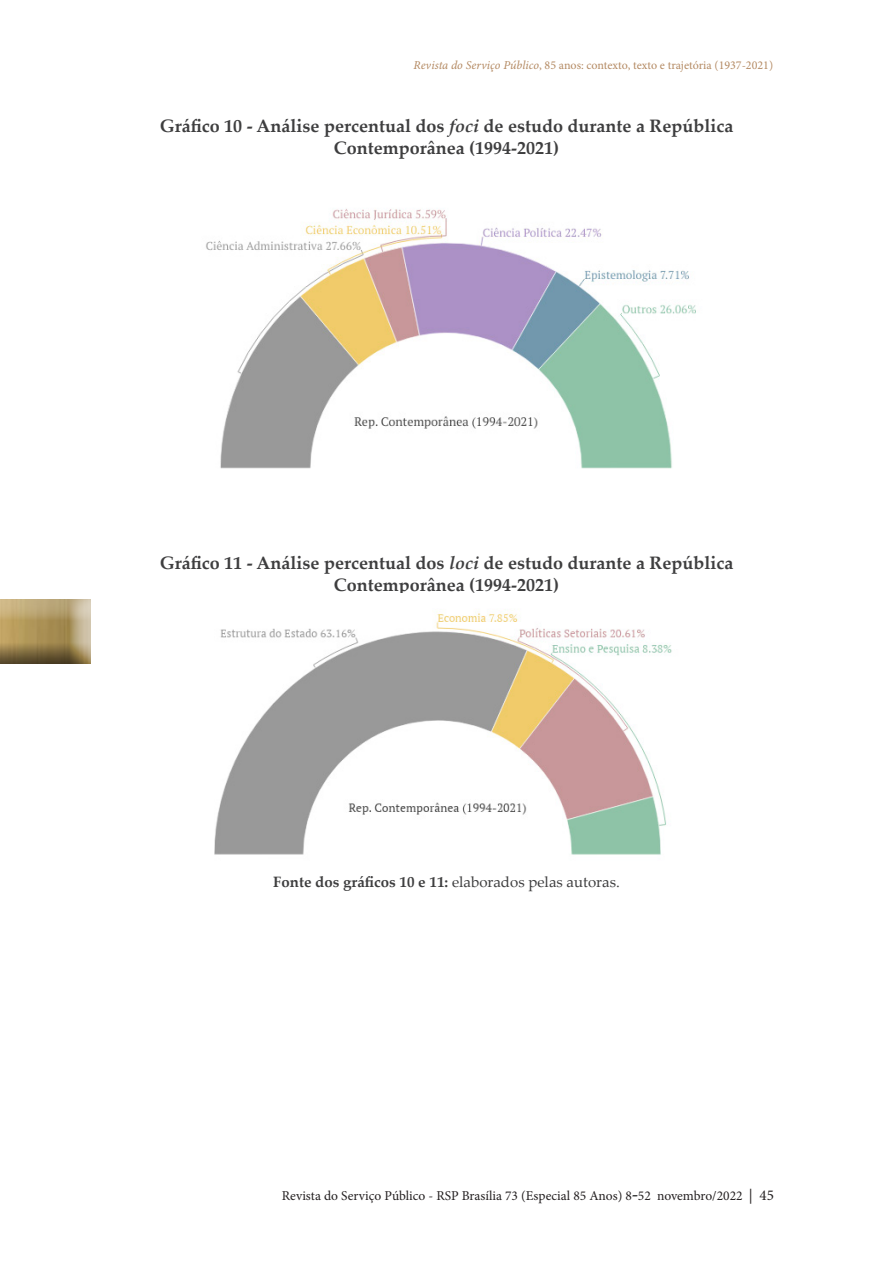
<style>
.page{position:relative;width:893px;height:1263px;background:#fff}
.page>*{position:absolute;margin:0;border:0;box-sizing:border-box;transform-origin:0 0}
.t1{font:700 18px/21.6px "Palatino Linotype";color:#3e3e3f;text-align:center}
.t2{font:15px "Palatino Linotype";color:#3e3e3f}
.t3{font:13.5px "Minion Pro";color:#231f20}
.t4{font:12px "Minion Pro";color:#b48a63}
.s1{font-family:"Minion Variable Concept";font-style:italic}
.s2{font-style:italic}
.s3{font-weight:700}
.s4{font-family:"Palatino Linotype";font-size:18px;color:#0f1111}
.s5{font-size:15px}
</style>
<div class="page">
<div style="left:0;top:597px;width:92px;height:68px;background:#fff;opacity:.75"></div>
<div style="left:0;top:597px;width:89px;height:68px;background:#231f20;opacity:.75"></div>
<img style="left:206px;top:208px;width:490px;height:261px">
<img style="left:214px;top:612px;width:458px;height:243px">
<p class="t4" style="left:414px;top:57px;width:361px"><span class="s1">Revista do Serviço Público</span>, 85 anos: contexto, texto e trajetória (1937-2021)</p>
<p class="t1" style="left:160px;top:115px;width:575px">Gráfico 10 - Análise percentual dos <span class="s2">foci</span> de estudo durante a República<br>Contemporânea (1994-2021)</p>
<p class="t1" style="left:160px;top:551px;width:575px">Gráfico 11 - Análise percentual dos <span class="s2">loci</span> de estudo durante a República<br>Contemporânea (1994-2021)</p>
<p class="t2" style="left:273px;top:871px;width:348px"><span class="s3">Fonte dos gráficos 10 e 11:</span> elaborados pelas autoras.</p>
<p class="t3" style="left:282px;top:1186px;width:494px">Revista do Serviço Público - RSP Brasília 73 (Especial 85 Anos) 8<span class="s4">-</span>52 novembro/2022 <span class="s5">| 45</span></p>
</div>
